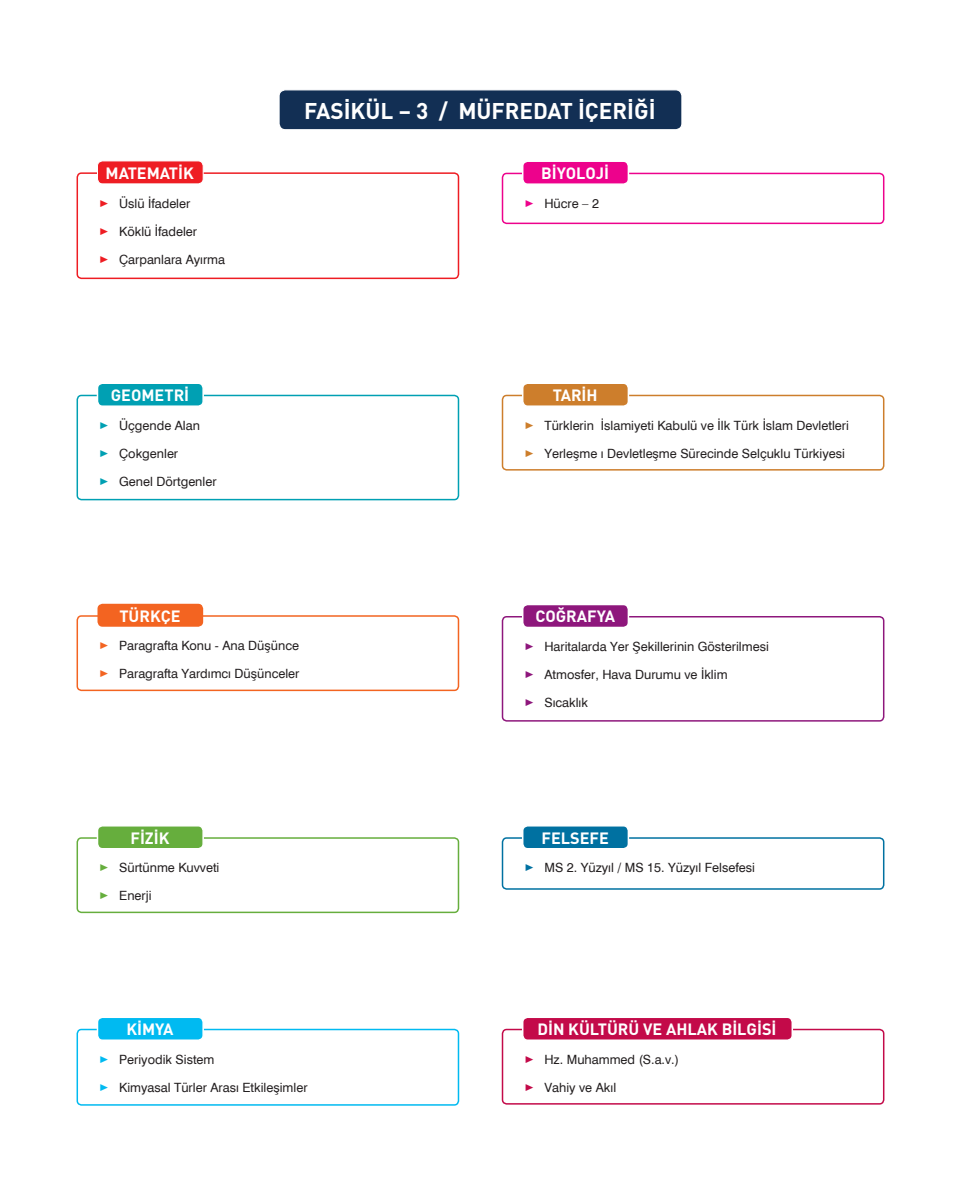
<style>
.page{position:relative;width:961px;height:1195px;background:#fff}
.page>*{position:absolute;margin:0;border:0;box-sizing:border-box;transform-origin:0 0}
.t1{font:22.5px "DINT Bold Tr";color:#fff}
.t2{font:16.2px "DINT Bold Tr";color:#fff}
.M01-konu__P{font:12.75px "Swiss 721 BT";color:#231f20}
.s1{font-family:"M Ma Binary";color:#ee1d23}
.s2{font-family:"M Ma Binary";color:#00a0b3}
.s3{font-family:"M Ma Binary";color:#ed028c}
.s4{font-family:"M Ma Binary";color:#cd7e2c}
.s5{font-family:"M Ma Binary";color:#f36421}
.s6{font-family:"M Ma Binary";color:#66ae3d}
.s7{font-family:"M Ma Binary";color:#00baf1}
.s8{font-family:"M Ma Binary";color:#8e177c}
.s9{font-family:"M Ma Binary";color:#0071a1}
.s10{font-family:"M Ma Binary";color:#c30a49}
</style>
<div class="page">
<div style="left:77px;top:172px;width:382px;height:107px;border:2px solid #ee1d23;border-radius:4px"></div>
<div style="left:97px;top:161px;width:106px;height:23px;background:#ee1d23;border-radius:5px"></div>
<div style="left:97px;top:160px;width:107px;height:24px;border:1px solid #fff;border-radius:5px"></div>
<div style="left:502px;top:173px;width:382px;height:51px;border:2px solid #ed028c;border-radius:4px"></div>
<div style="left:523px;top:161px;width:105px;height:23px;background:#ed028c;border-radius:5px"></div>
<div style="left:522px;top:160px;width:107px;height:25px;border:2px solid #fff;border-radius:5px"></div>
<div style="left:77px;top:395px;width:382px;height:105px;border:2px solid #00a0b3;border-radius:4px"></div>
<div style="left:97px;top:383px;width:106px;height:23px;background:#00a0b3;border-radius:5px"></div>
<div style="left:97px;top:382px;width:107px;height:25px;border:2px solid #fff;border-radius:5px"></div>
<div style="left:502px;top:395px;width:382px;height:76px;border:2px solid #cd7e2c;border-radius:4px"></div>
<div style="left:523px;top:383px;width:105px;height:23px;background:#cd7e2c;border-radius:5px"></div>
<div style="left:522px;top:382px;width:107px;height:25px;border:2px solid #fff;border-radius:5px"></div>
<div style="left:77px;top:615px;width:382px;height:76px;border:2px solid #f36421;border-radius:4px"></div>
<div style="left:97px;top:604px;width:106px;height:23px;background:#f36421;border-radius:5px"></div>
<div style="left:502px;top:616px;width:382px;height:106px;border:2px solid #8e177c;border-radius:4px"></div>
<div style="left:523px;top:604px;width:105px;height:23px;background:#8e177c;border-radius:5px"></div>
<div style="left:522px;top:604px;width:107px;height:24px;border:2px solid #fff;border-radius:5px"></div>
<div style="left:77px;top:837px;width:382px;height:76px;border:2px solid #66ae3d;border-radius:4px"></div>
<div style="left:97px;top:826px;width:106px;height:23px;background:#66ae3d;border-radius:5px"></div>
<div style="left:97px;top:825px;width:107px;height:24px;border:2px solid #fff;border-radius:5px"></div>
<div style="left:502px;top:837px;width:382px;height:53px;border:2px solid #0071a1;border-radius:4px"></div>
<div style="left:523px;top:826px;width:105px;height:23px;background:#0071a1;border-radius:5px"></div>
<div style="left:522px;top:825px;width:107px;height:24px;border:2px solid #fff;border-radius:5px"></div>
<div style="left:77px;top:1029px;width:382px;height:77px;border:2px solid #00baf1;border-radius:4px"></div>
<div style="left:97px;top:1017px;width:106px;height:23px;background:#00baf1;border-radius:5px"></div>
<div style="left:97px;top:1016px;width:107px;height:25px;border:2px solid #fff;border-radius:5px"></div>
<div style="left:502px;top:1029px;width:382px;height:75px;border:2px solid #c30a49;border-radius:4px"></div>
<div style="left:523px;top:1017px;width:269px;height:23px;background:#c30a49;border-radius:5px"></div>
<div style="left:522px;top:1016px;width:271px;height:25px;border:2px solid #fff;border-radius:5px"></div>
<div style="left:279px;top:90px;width:403px;height:40px;background:#122f54;border-radius:6px"></div>
<div style="left:279px;top:89px;width:403px;height:41px;border:1px solid #fff;border-radius:6px"></div>
<p class="t2" style="left:106px;top:162px;width:90px">MATEMATİK</p>
<p class="M01-konu__P" style="left:98px;top:195px;width:94px"><span class="s1">_</span> Üslü İfadeler</p>
<p class="M01-konu__P" style="left:98px;top:223px;width:101px"><span class="s1">_</span> Köklü İfadeler</p>
<p class="M01-konu__P" style="left:98px;top:251px;width:129px"><span class="s1">_</span> Çarpanlara Ayırma</p>
<p class="t2" style="left:111px;top:385px;width:80px">GEOMETRİ</p>
<p class="M01-konu__P" style="left:98px;top:418px;width:104px"><span class="s2">_</span> Üçgende Alan</p>
<p class="M01-konu__P" style="left:98px;top:446px;width:82px"><span class="s2">_</span> Çokgenler</p>
<p class="M01-konu__P" style="left:98px;top:474px;width:120px"><span class="s2">_</span> Genel Dörtgenler</p>
<p class="t1" style="left:304px;top:96px;width:353px">FASİKÜL – 3 / MÜFREDAT İÇERİĞİ</p>
<p class="t2" style="left:541px;top:163px;width:69px">BİYOLOJİ</p>
<p class="M01-konu__P" style="left:523px;top:196px;width:77px"><span class="s3">_</span> Hücre – 2</p>
<p class="t2" style="left:553px;top:385px;width:46px">TARİH</p>
<p class="M01-konu__P" style="left:523px;top:418px;width:327px"><span class="s4">_</span> Türklerin İslamiyeti Kabulü ve İlk Türk İslam Devletleri</p>
<p class="M01-konu__P" style="left:523px;top:446px;width:323px"><span class="s4">_</span> Yerleşme ı Devletleşme Sürecinde Selçuklu Türkiyesi</p>
<p class="t2" style="left:119px;top:605px;width:63px">TÜRKÇE</p>
<p class="M01-konu__P" style="left:98px;top:638px;width:203px"><span class="s5">_</span> Paragrafta Konu - Ana Düşünce</p>
<p class="M01-konu__P" style="left:98px;top:666px;width:203px"><span class="s5">_</span> Paragrafta Yardımcı Düşünceler</p>
<p class="t2" style="left:130px;top:827px;width:41px">FİZİK</p>
<p class="M01-konu__P" style="left:98px;top:860px;width:123px"><span class="s6">_</span> Sürtünme Kuvveti</p>
<p class="M01-konu__P" style="left:98px;top:888px;width:55px"><span class="s6">_</span> Enerji</p>
<p class="t2" style="left:126px;top:1019px;width:49px">KİMYA</p>
<p class="M01-konu__P" style="left:98px;top:1052px;width:118px"><span class="s7">_</span> Periyodik Sistem</p>
<p class="M01-konu__P" style="left:98px;top:1080px;width:211px"><span class="s7">_</span> Kimyasal Türler Arası Etkileşimler</p>
<p class="t2" style="left:535px;top:606px;width:81px">COĞRAFYA</p>
<p class="M01-konu__P" style="left:523px;top:639px;width:247px"><span class="s8">_</span> Haritalarda Yer Şekillerinin Gösterilmesi</p>
<p class="M01-konu__P" style="left:523px;top:667px;width:206px"><span class="s8">_</span> Atmosfer, Hava Durumu ve İklim</p>
<p class="M01-konu__P" style="left:523px;top:695px;width:66px"><span class="s8">_</span> Sıcaklık</p>
<p class="t2" style="left:541px;top:827px;width:69px">FELSEFE</p>
<p class="M01-konu__P" style="left:523px;top:860px;width:233px"><span class="s9">_</span> MS 2. Yüzyıl / MS 15. Yüzyıl Felsefesi</p>
<p class="t2" style="left:537px;top:1019px;width:241px">DİN KÜLTÜRÜ VE AHLAK BİLGİSİ</p>
<p class="M01-konu__P" style="left:523px;top:1052px;width:157px"><span class="s10">_</span> Hz. Muhammed (S.a.v.)</p>
<p class="M01-konu__P" style="left:523px;top:1080px;width:95px"><span class="s10">_</span> Vahiy ve Akıl</p>
</div>
